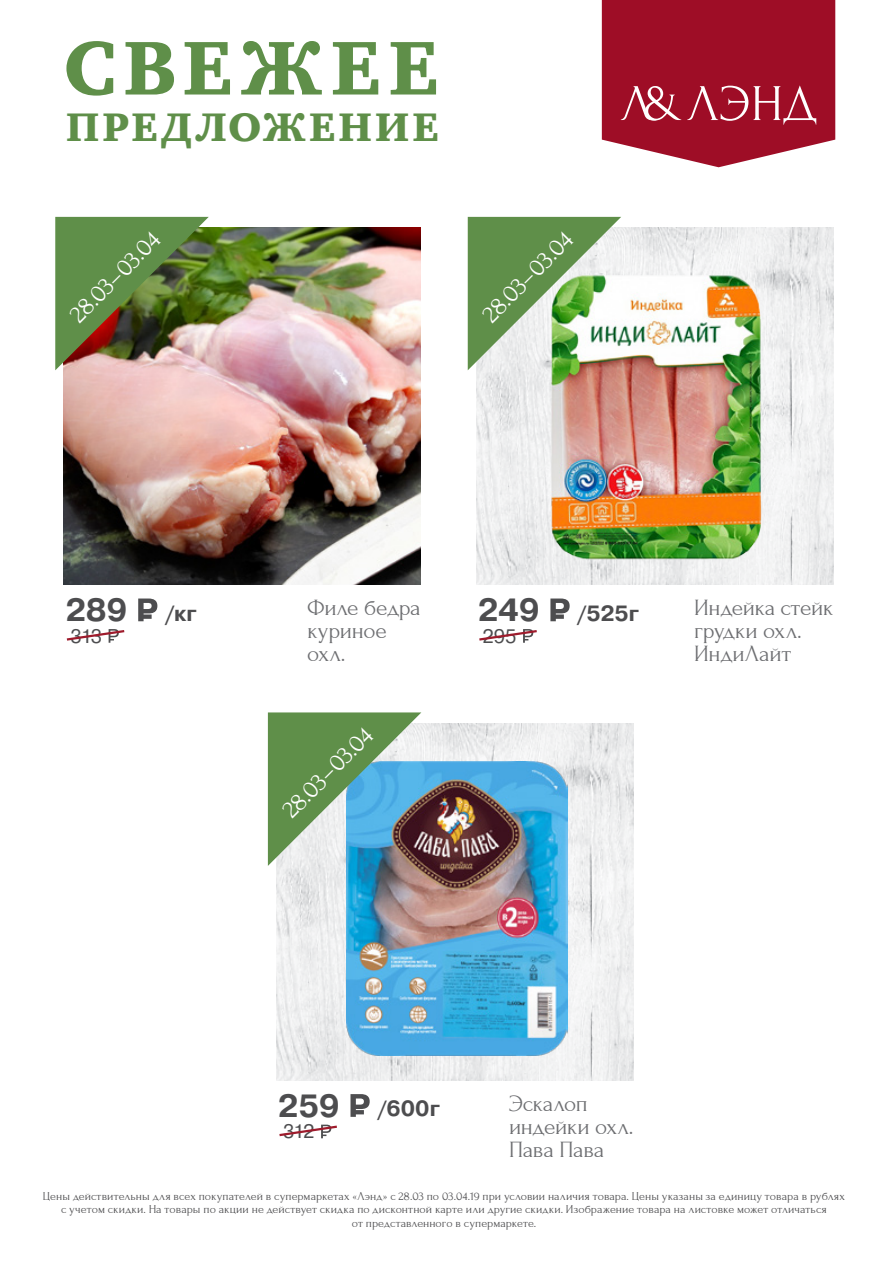
<style>
.page{position:relative;width:893px;height:1263px;background:#fff}
.page>*{position:absolute;margin:0;border:0;box-sizing:border-box;transform-origin:0 0}
.t1{font:78.15px "Charter Black C";letter-spacing:.1em;color:#5f8f49}
.t2{font:40.95px "Charter Black C";letter-spacing:.075em;color:#5f8f49}
.t3{font:700 32.1px "Pragmatica";color:#4d4d4f}
.t4{font:25.5px "Forum";color:#fff}
.t5{font:23.25px/23px "Forum";letter-spacing:-.015em;color:#6d6e71}
.t6{font:700 22.05px "Pragmatica";color:#4d4d4f}
.t7{font:19.5px "Pragmatica";letter-spacing:-.06em;color:#4d4d4f}
.t8{font:12px/13.5px "Forum";letter-spacing:.005em;color:#4d4d4f;text-align:center}
.s1{font-size:22.05px}
.s2{font-size:32.1px}
</style>
<div class="page">
<svg style="left:602px;top:0;width:233px;height:167px;background:#a9293f"></svg>
<img style="left:64px;top:227px;width:357px;height:358px">
<img style="left:276px;top:723px;width:358px;height:357px">
<img style="left:476px;top:227px;width:357px;height:358px">
<img style="left:347px;top:762px;width:221px;height:293px">
<img style="left:505px;top:238px;width:301px;height:347px">
<svg style="left:138px;top:598px;width:19px;height:23px"></svg>
<svg style="left:66px;top:629px;width:59px;height:14px"></svg>
<img style="left:55px;top:217px;width:154px;height:153px">
<svg style="left:550px;top:598px;width:20px;height:23px"></svg>
<svg style="left:479px;top:629px;width:58px;height:14px"></svg>
<svg style="left:468px;top:217px;width:153px;height:153px"></svg>
<svg style="left:350px;top:1094px;width:20px;height:23px"></svg>
<svg style="left:279px;top:1124px;width:58px;height:14px"></svg>
<svg style="left:268px;top:712px;width:153px;height:154px;background:#74a28c"></svg>
<h1 class="t1" style="left:63px;top:24px;width:377px">СВЕЖЕЕ</h1>
<h2 class="t2" style="left:66px;top:104px;width:374px">ПРЕДЛОЖЕНИЕ</h2>
<h3 class="t4" style="left:64px;top:308px;width:118px;rotate:-45deg">28.03–03.04</h3>
<h3 class="t4" style="left:477px;top:308px;width:118px;rotate:-45deg">28.03–03.04</h3>
<h3 class="t3" style="left:65px;top:589px;width:133px">289 <span class="s1">/кг</span></h3>
<h3 class="t7" style="left:70px;top:624px;width:33px">313</h3>
<h3 class="t5" style="left:307px;top:596px;width:115px">Филе бедра куриное охл.</h3>
<h3 class="t4" style="left:277px;top:804px;width:118px;rotate:-45deg">28.03–03.04</h3>
<h3 class="t6" style="left:478px;top:599px;width:163px"><span class="s2">249</span> /525г</h3>
<h3 class="t7" style="left:483px;top:624px;width:35px">295</h3>
<h3 class="t5" style="left:694px;top:596px;width:141px">Индейка стейк грудки охл.<br>ИндиЛайт</h3>
<h3 class="t6" style="left:278px;top:1094px;width:164px"><span class="s2">259</span> /600г</h3>
<h3 class="t7" style="left:283px;top:1119px;width:33px">312</h3>
<h3 class="t5" style="left:509px;top:1092px;width:126px">Эскалоп индейки охл.<br>Пава Пава</h3>
<p class="t8" style="left:43px;top:1189px;width:804px">Цены действительны для всех покупателей в супермаркетах «Лэнд» с 28.03 по 03.04.19 при условии наличия товара. Цены указаны за единицу товара в рублях с учетом скидки. На товары по акции не действует скидка по дисконтной карте или другие скидки. Изображение товара на листовке может отличаться<br>от представленного в супермаркете.</p>
</div>
